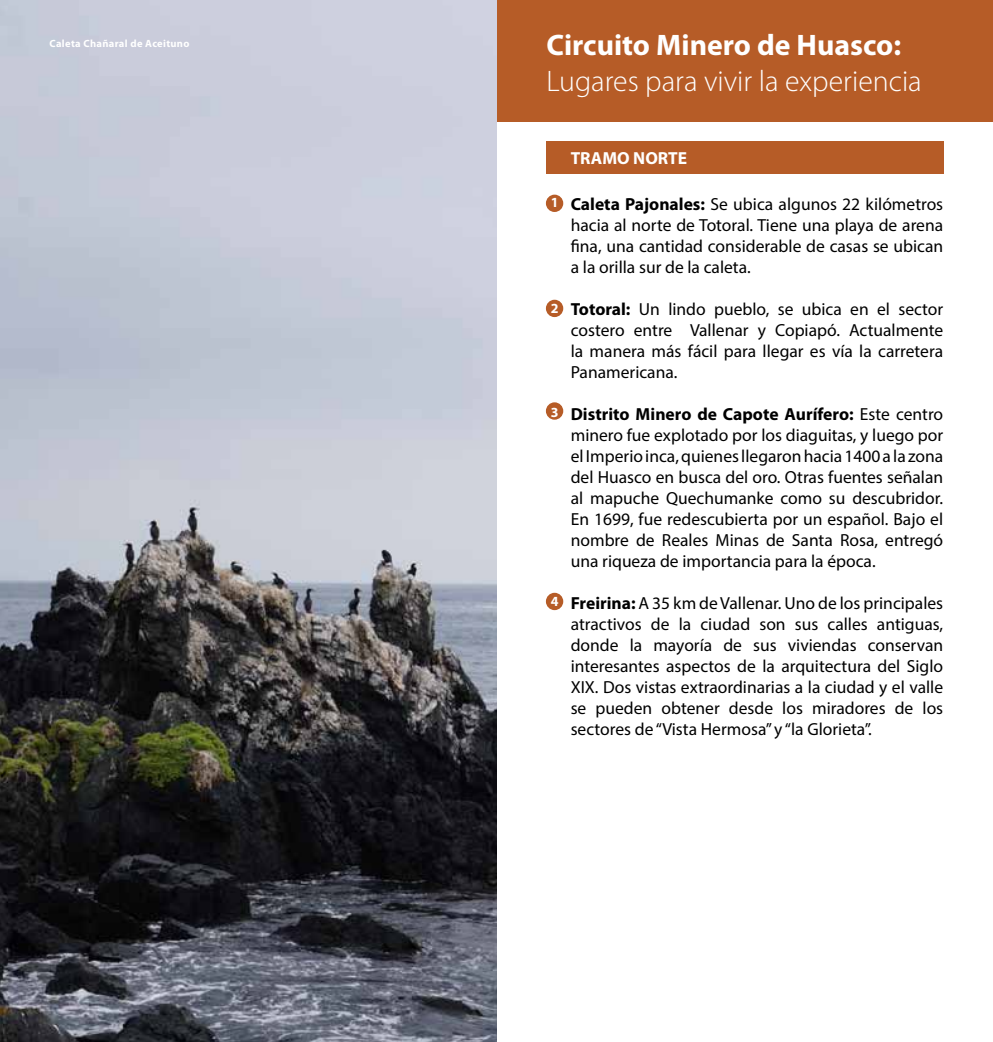
<style>
.page{position:relative;width:993px;height:1042px;background:#fff}
.page>*{position:absolute;margin:0;border:0;box-sizing:border-box;transform-origin:0 0}
.t1{font:300 29.75px "Myriad Pro";color:#fff}
.t2{font:700 29.75px "Myriad Pro";color:#fff}
.t3{font:17.5px/21px "Myriad Pro";color:#000;text-align:justify}
.t4{font:700 17.5px "Myriad Pro";color:#fff}
.t5{font:700 14px "Myriad Pro";color:#fff}
.t6{font:700 10.5px "Myriad Pro";letter-spacing:.03em;color:#fff}
.s1{font-weight:700}
</style>
<div class="page">
<div style="left:0;top:0;width:992px;height:122px;background:#b65c27"></div>
<div style="left:545px;top:142px;width:397px;height:32px;background:#b65c27"></div>
<div style="left:545px;top:300px;width:18px;height:17px;background:#b65c27;border-radius:50%"></div>
<div style="left:545px;top:195px;width:18px;height:17px;background:#b65c27;border-radius:50%"></div>
<div style="left:545px;top:402px;width:18px;height:18px;background:#b65c27;border-radius:50%"></div>
<div style="left:545px;top:593px;width:18px;height:17px;background:#b65c27;border-radius:50%"></div>
<img style="left:0;top:0;width:496px;height:1042px">
<p class="t6" style="left:50px;top:37px;width:141px">Caleta Chañaral de Aceituno</p>
<h1 class="t2" style="left:546px;top:26px;width:356px">Circuito Minero de Huasco:</h1>
<h1 class="t1" style="left:546px;top:64px;width:377px">Lugares para vivir la experiencia</h1>
<p class="t5" style="left:550px;top:194px;width:9px">1</p>
<p class="t5" style="left:550px;top:299px;width:9px">2</p>
<p class="t5" style="left:550px;top:403px;width:9px">3</p>
<p class="t5" style="left:550px;top:592px;width:9px">4</p>
<p class="t4" style="left:570px;top:147px;width:118px">TRAMO NORTE</p>
<p class="t3" style="left:570px;top:193px;width:374px"><span class="s1">Caleta Pajonales:</span> Se ubica algunos 22 kilómetros hacia al norte de Totoral. Tiene una playa de arena fina, una cantidad considerable de casas se ubican a la orilla sur de la caleta.</p>
<p class="t3" style="left:570px;top:298px;width:374px"><span class="s1">Totoral:</span> Un lindo pueblo, se ubica en el sector costero entre Vallenar y Copiapó. Actualmente la manera más fácil para llegar es vía la carretera Panamericana.</p>
<p class="t3" style="left:570px;top:403px;width:374px"><span class="s1">Distrito Minero de Capote Aurífero:</span> Este centro minero fue explotado por los diaguitas, y luego por el Imperio inca, quienes llegaron hacia 1400 a la zona del Huasco en busca del oro. Otras fuentes señalan al mapuche Quechumanke como su descubridor.<br>En 1699, fue redescubierta por un español. Bajo el nombre de Reales Minas de Santa Rosa, entregó una riqueza de importancia para la época.</p>
<p class="t3" style="left:570px;top:592px;width:374px"><span class="s1">Freirina:</span> A 35 km de Vallenar. Uno de los principales atractivos de la ciudad son sus calles antiguas, donde la mayoría de sus viviendas conservan interesantes aspectos de la arquitectura del Siglo XIX. Dos vistas extraordinarias a la ciudad y el valle se pueden obtener desde los miradores de los sectores de “Vista Hermosa” y “la Glorieta”.</p>
</div>
